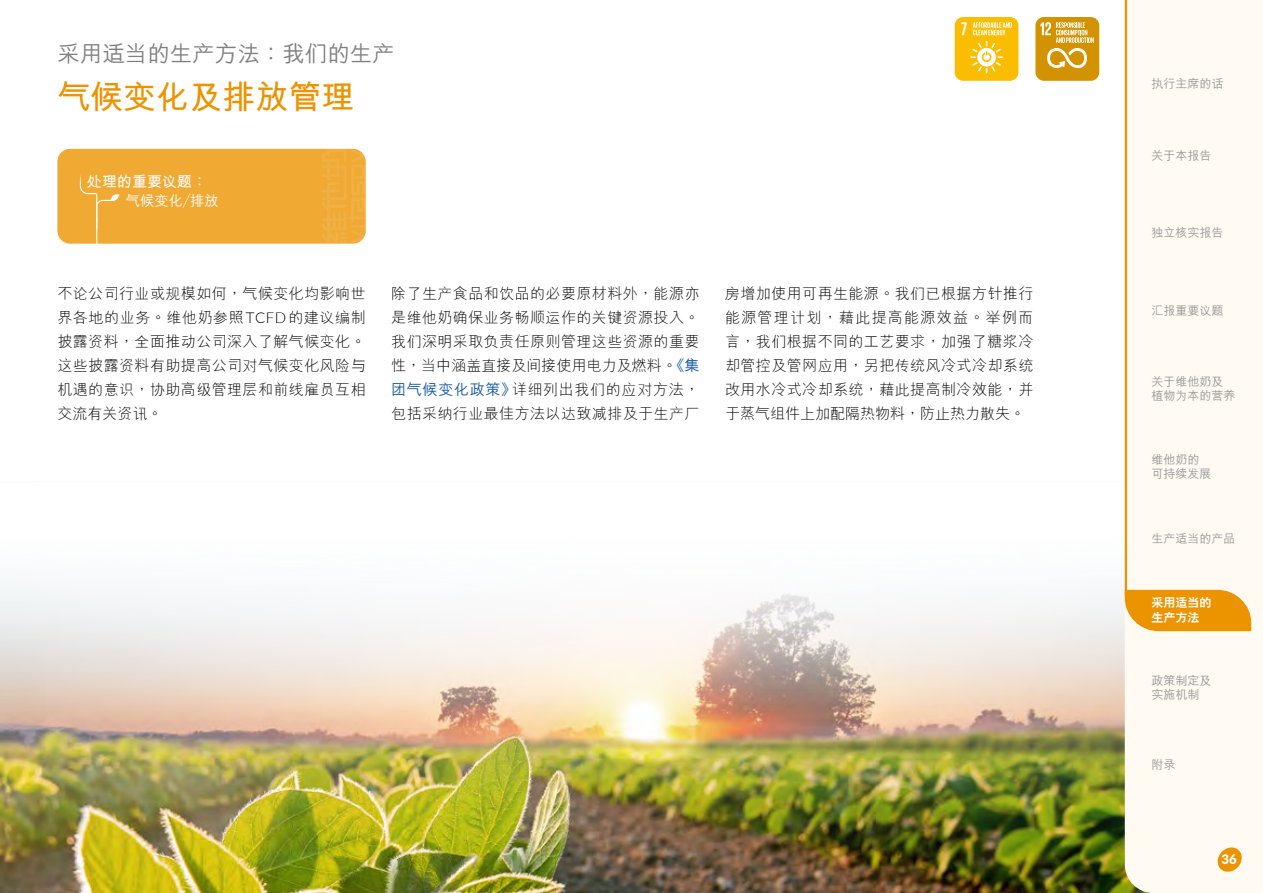
<style>
.page{position:relative;width:1263px;height:893px;background:#fff}
.page>*{position:absolute;margin:0;border:0;box-sizing:border-box;transform-origin:0 0}
.t1{font:700 33px "M Hei HKS";color:#ec9300}
.t2{font:500 22.5px "M Hei HKS";color:#808080}
.t3{font:300 15px/24px "M Hei HKS";letter-spacing:.03em;color:#000;text-align:justify}
.t4{font:700 15px "M Hei HKS";color:#fff}
.t5{font:500 14.25px "M Hei HKS";color:#fff}
.t6{font:900 13.2px "Lato";color:#fff}
.t7{font:500 12px/14.4px "M Hei HKS";color:#999}
.t8{font:800 12px/14.4px "C Hei 2 HKS";color:#fff}
.s1{font-family:"Lato"}
.s2{font-weight:500;color:#15599f}
</style>
<div class="page">
<img style="left:0;top:481px;width:1125px;height:412px">
<div style="left:1125px;top:0;width:138px;height:893px;background:#fffbf2"></div>
<hr style="left:1125px;top:0;width:2px;height:595px;background:#ec9300">
<svg style="left:1216px;top:846px;width:27px;height:27px"></svg>
<svg style="left:1124px;top:589px;width:128px;height:43px;background:#eea121"></svg>
<div style="left:955px;top:17px;width:63px;height:64px;background:#fabd00;border-radius:9px"></div>
<svg style="left:970px;top:41px;width:33px;height:32px"></svg>
<svg style="left:961px;top:22px;width:6px;height:13px"></svg>
<svg style="left:973px;top:22px;width:39px;height:13px"></svg>
<div style="left:1035px;top:17px;width:64px;height:64px;background:#d39200;border-radius:9px"></div>
<svg style="left:1040px;top:22px;width:54px;height:47px"></svg>
<div style="left:57px;top:149px;width:309px;height:95px;background:#f0a933;border-radius:13px"></div>
<svg style="left:321px;top:149px;width:45px;height:95px"></svg>
<svg style="left:79px;top:175px;width:41px;height:69px"></svg>
<h2 class="t2" style="left:57px;top:37px;width:339px">採用適當的生產方法：我們的生產</h2>
<h1 class="t1" style="left:57px;top:72px;width:298px">氣候變化及排放管理</h1>
<p class="t4" style="left:87px;top:170px;width:121px">處理的重要議題：</p>
<p class="t5" style="left:126px;top:190px;width:94px">氣候變化／排放</p>
<p class="t3" style="left:57px;top:281px;width:310px">不論公司行業或規模如何，氣候變化均影響世界各地的業務。維他奶參照<span class="s1">TCFD</span>的建議編製披露資料，全面推動公司深入了解氣候變化。這些披露資料有助提高公司對氣候變化風險與機遇的意識，協助高級管理層和前線僱員互相交流有關資訊。</p>
<p class="t3" style="left:391px;top:281px;width:310px">除了生產食品和飲品的必要原材料外，能源亦是維他奶確保業務暢順運作的關鍵資源投入。我們深明採取負責任原則管理這些資源的重要性，當中涵蓋直接及間接使用電力及燃料。<span class="s2">《集團氣候變化政策》</span>詳細列出我們的應對方法，包括採納行業最佳方法以達致減排及於生產廠</p>
<p class="t3" style="left:725px;top:281px;width:310px">房增加使用可再生能源。我們已根據方針推行能源管理計劃，藉此提高能源效益。舉例而言，我們根據不同的工藝要求，加強了糖漿冷卻管控及管網應用，另把傳統風冷式冷卻系統改用水冷式冷卻系統，藉此提高制冷效能，並於蒸氣組件上加配隔熱物料，防止熱力散失。</p>
<p class="t7" style="left:1151px;top:75px;width:73px">執行主席的話</p>
<p class="t7" style="left:1151px;top:147px;width:61px">關於本報告</p>
<p class="t7" style="left:1151px;top:225px;width:73px">獨立核實報告</p>
<p class="t7" style="left:1151px;top:303px;width:73px">匯報重要議題</p>
<p class="t7" style="left:1151px;top:373px;width:85px">關於維他奶及植物為本的營養</p>
<p class="t7" style="left:1151px;top:451px;width:61px">維他奶的可持續發展</p>
<p class="t7" style="left:1151px;top:530px;width:85px">生產適當的產品</p>
<p class="t8" style="left:1151px;top:596px;width:61px">採用適當的生產方法</p>
<p class="t7" style="left:1151px;top:672px;width:61px">政策制定及實施機制</p>
<p class="t7" style="left:1151px;top:756px;width:25px">附錄</p>
<p class="t6" style="left:1221px;top:850px;width:17px">36</p>
</div>
